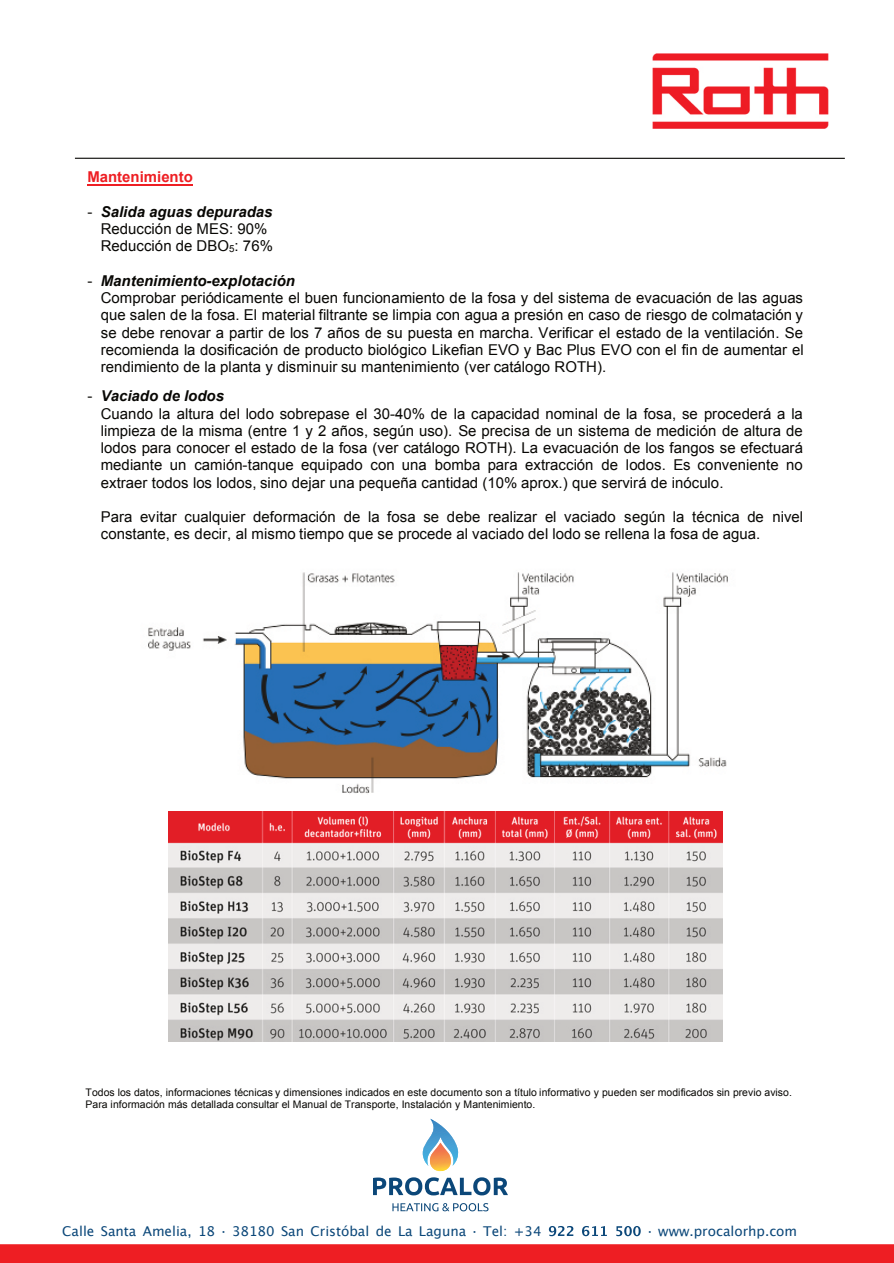
<style>
.page{position:relative;width:894px;height:1263px;background:#fff}
.page>*{position:absolute;margin:0;border:0;box-sizing:border-box;transform-origin:0 0}
.t1{font:15px/17.2px "Arial";color:#080704}
.t2{font:700 15px "Arial";color:#ee1e23}
.t3{font:13.5px "Lucida Grande";color:#0b4779}
.t4{font:10.5px/12px "Arial";color:#080704}
.s1{font-weight:700;font-style:italic}
.s2{font-size:9.75px}
</style>
<div class="page">
<div style="left:0;top:1244px;width:894px;height:19px;background:#ee1e23"></div>
<hr style="left:75px;top:158px;width:769px;height:1px;background:#080704">
<img style="left:652px;top:54px;width:176px;height:75px">
<hr style="left:87px;top:184px;width:106px;height:2px;background:#ee1e23">
<img style="left:148px;top:572px;width:580px;height:222px">
<img style="left:168px;top:812px;width:554px;height:229px">
<svg style="left:549px;top:1226px;width:24px;height:10px"></svg>
<svg style="left:582px;top:1226px;width:25px;height:10px"></svg>
<svg style="left:616px;top:1226px;width:24px;height:10px"></svg>
<svg style="left:373px;top:1177px;width:135px;height:18px"></svg>
<svg style="left:392px;top:1203px;width:96px;height:8px"></svg>
<svg style="left:422px;top:1118px;width:37px;height:53px"></svg>
<p class="t2" style="left:87px;top:171px;width:107px">Mantenimiento</p>
<p class="t1" style="left:101px;top:204px;width:174px;text-indent:-13px">- <span class="s1">Salida aguas depuradas<br></span>Reducción de MES: 90%<br>Reducción de DBO<span class="s2">5</span>: 76%</p>
<p class="t1" style="left:101px;top:273px;width:704px;text-indent:-13px">- <span class="s1">Mantenimiento-explotación<br></span>Comprobar periódicamente el buen funcionamiento de la fosa y del sistema de evacuación de las aguas que salen de la fosa. El material filtrante se limpia con agua a presión en caso de riesgo de colmatación y se debe renovar a partir de los 7 años de su puesta en marcha. Verificar el estado de la ventilación. Se recomienda la dosificación de producto biológico Likefian EVO y Bac Plus EVO con el fin de aumentar el rendimiento de la planta y disminuir su mantenimiento (ver catálogo ROTH).</p>
<p class="t1" style="left:101px;top:389px;width:703px;text-indent:-13px">- <span class="s1">Vaciado de lodos<br></span>Cuando la altura del lodo sobrepase el 30-40% de la capacidad nominal de la fosa, se procederá a la limpieza de la misma (entre 1 y 2 años, según uso). Se precisa de un sistema de medición de altura de lodos para conocer el estado de la fosa (ver catálogo ROTH). La evacuación de los fangos se efectuará mediante un camión-tanque equipado con una bomba para extracción de lodos. Es conveniente no extraer todos los lodos, sino dejar una pequeña cantidad (10% aprox.) que servirá de inóculo.</p>
<p class="t1" style="left:101px;top:510px;width:703px">Para evitar cualquier deformación de la fosa se debe realizar el vaciado según la técnica de nivel constante, es decir, al mismo tiempo que se procede al vaciado del lodo se rellena la fosa de agua.</p>
<p class="t4" style="left:86px;top:1087px;width:707px">Todos los datos, informaciones técnicas y dimensiones indicados en este documento son a título informativo y pueden ser modificados sin previo aviso.<br>Para información más detallada consultar el Manual de Transporte, Instalación y Mantenimiento.</p>
<p class="t3" style="left:62px;top:1225px;width:481px">Calle Santa Amelia, 18 · 38180 San Cristóbal de La Laguna · Tel: +34</p>
<p class="t3" style="left:647px;top:1225px;width:151px">· www.procalorhp.com</p>
</div>
